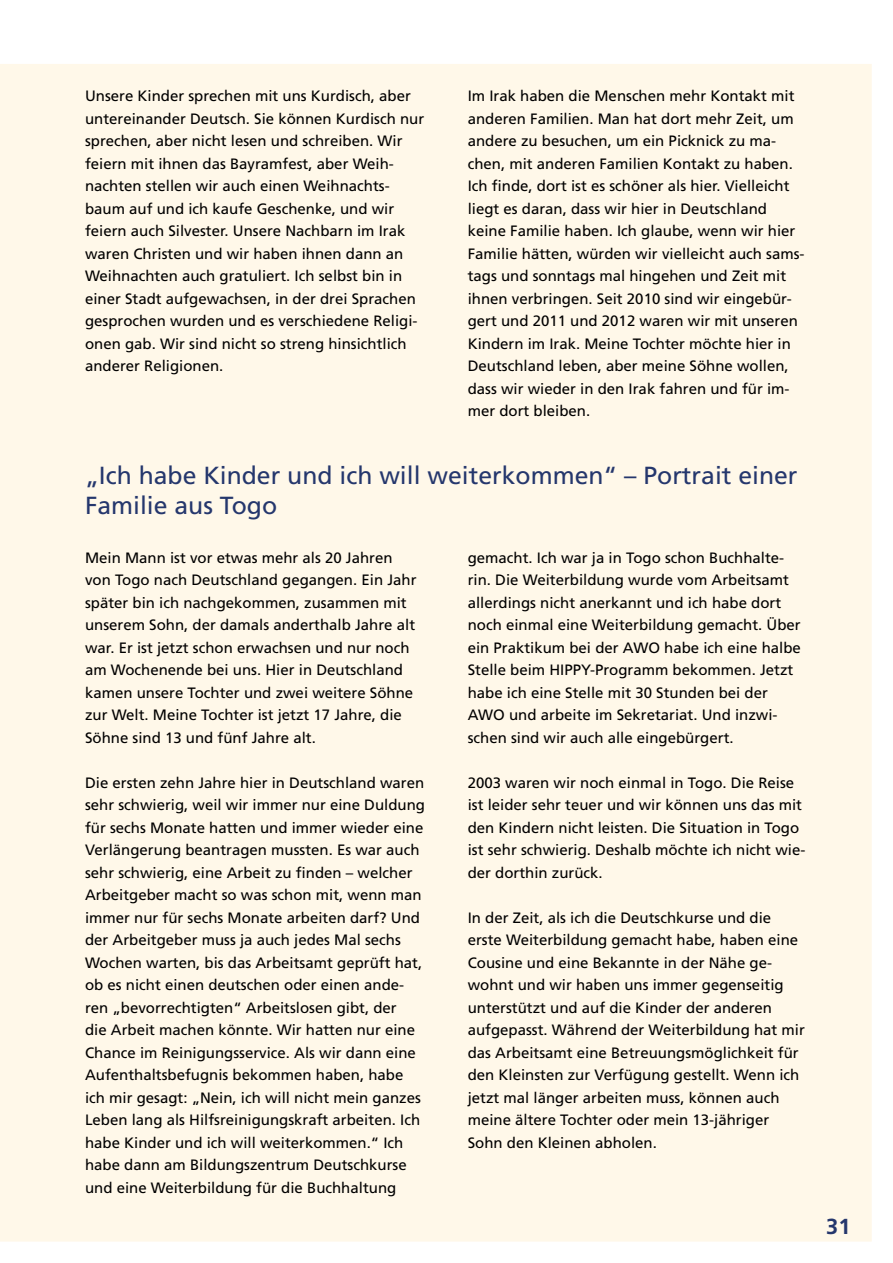
<style>
.page{position:relative;width:893px;height:1263px;background:#fff}
.page>*{position:absolute;margin:0;border:0;box-sizing:border-box;transform-origin:0 0}
.t1{font:24.75px/29.7px "Frutiger";color:#25376d}
.t2{font:700 21.75px "Frutiger";color:#25376d}
.t3{font:15px/22.5px "Frutiger";color:#000}
</style>
<div class="page">
<div style="left:0;top:64px;width:872px;height:1178px;background:#fff8e9"></div>
<p class="t3" style="left:85px;top:86px;width:341px">Unsere Kinder sprechen mit uns Kurdisch, aber untereinander Deutsch. Sie können Kurdisch nur sprechen, aber nicht lesen und schreiben. Wir feiern mit ihnen das Bayramfest, aber Weih&shy;nachten stellen wir auch einen Weihnachts&shy;baum auf und ich kaufe Geschenke, und wir feiern auch Silvester. Unsere Nachbarn im Irak waren Christen und wir haben ihnen dann an Weihnachten auch gratuliert. Ich selbst bin in einer Stadt aufgewachsen, in der drei Sprachen gesprochen wurden und es verschiedene Religi&shy;onen gab. Wir sind nicht so streng hinsichtlich anderer Religionen.</p>
<p class="t3" style="left:468px;top:86px;width:338px">Im Irak haben die Menschen mehr Kontakt mit anderen Familien. Man hat dort mehr Zeit, um andere zu besuchen, um ein Picknick zu ma&shy;chen, mit anderen Familien Kontakt zu haben.<br>Ich finde, dort ist es schöner als hier. Vielleicht liegt es daran, dass wir hier in Deutschland keine Familie haben. Ich glaube, wenn wir hier Familie hätten, würden wir vielleicht auch sams&shy;tags und sonntags mal hingehen und Zeit mit ihnen verbringen. Seit 2010 sind wir eingebür&shy;gert und 2011 und 2012 waren wir mit unseren Kindern im Irak. Meine Tochter möchte hier in Deutschland leben, aber meine Söhne wollen, dass wir wieder in den Irak fahren und für im&shy;mer dort bleiben.</p>
<h1 class="t1" style="left:85px;top:462px;width:714px">„Ich habe Kinder und ich will weiterkommen“ – Portrait einer<br>Familie aus Togo</h1>
<p class="t3" style="left:468px;top:547px;width:335px">gemacht. Ich war ja in Togo schon Buchhalte&shy;rin. Die Weiterbildung wurde vom Arbeitsamt allerdings nicht anerkannt und ich habe dort noch einmal eine Weiterbildung gemacht. Über ein Praktikum bei der AWO habe ich eine halbe Stelle beim HIPPY-Programm bekommen. Jetzt habe ich eine Stelle mit 30 Stunden bei der AWO und arbeite im Sekretariat. Und inzwi&shy;schen sind wir auch alle eingebürgert.</p>
<p class="t3" style="left:468px;top:772px;width:339px">2003 waren wir noch einmal in Togo. Die Reise ist leider sehr teuer und wir können uns das mit den Kindern nicht leisten. Die Situation in Togo ist sehr schwierig. Deshalb möchte ich nicht wie&shy;der dorthin zurück.</p>
<p class="t3" style="left:468px;top:907px;width:339px">In der Zeit, als ich die Deutschkurse und die erste Weiterbildung gemacht habe, haben eine Cousine und eine Bekannte in der Nähe ge&shy;wohnt und wir haben uns immer gegenseitig unterstützt und auf die Kinder der anderen aufgepasst. Während der Weiterbildung hat mir das Arbeitsamt eine Betreuungsmöglichkeit für den Kleinsten zur Verfügung gestellt. Wenn ich jetzt mal länger arbeiten muss, können auch meine ältere Tochter oder mein 13-jähriger Sohn den Kleinen abholen.</p>
<p class="t3" style="left:85px;top:547px;width:333px">Mein Mann ist vor etwas mehr als 20 Jahren von Togo nach Deutschland gegangen. Ein Jahr später bin ich nachgekommen, zusammen mit unserem Sohn, der damals anderthalb Jahre alt war. Er ist jetzt schon erwachsen und nur noch am Wochenende bei uns. Hier in Deutschland kamen unsere Tochter und zwei weitere Söhne zur Welt. Meine Tochter ist jetzt 17 Jahre, die Söhne sind 13 und fünf Jahre alt.</p>
<p class="t3" style="left:85px;top:772px;width:342px">Die ersten zehn Jahre hier in Deutschland waren sehr schwierig, weil wir immer nur eine Duldung für sechs Monate hatten und immer wieder eine Verlängerung beantragen mussten. Es war auch sehr schwierig, eine Arbeit zu finden – welcher Arbeitgeber macht so was schon mit, wenn man immer nur für sechs Monate arbeiten darf? Und der Arbeitgeber muss ja auch jedes Mal sechs Wochen warten, bis das Arbeitsamt geprüft hat, ob es nicht einen deutschen oder einen ande&shy;ren „bevorrechtigten“ Arbeitslosen gibt, der<br>die Arbeit machen könnte. Wir hatten nur eine Chance im Reinigungsservice. Als wir dann eine Aufenthaltsbefugnis bekommen haben, habe ich mir gesagt: „Nein, ich will nicht mein ganzes Leben lang als Hilfsreinigungskraft arbeiten. Ich habe Kinder und ich will weiterkommen.“ Ich habe dann am Bildungszentrum Deutschkurse und eine Weiterbildung für die Buchhaltung</p>
<h2 class="t2" style="left:826px;top:1217px;width:26px">31</h2>
</div>
